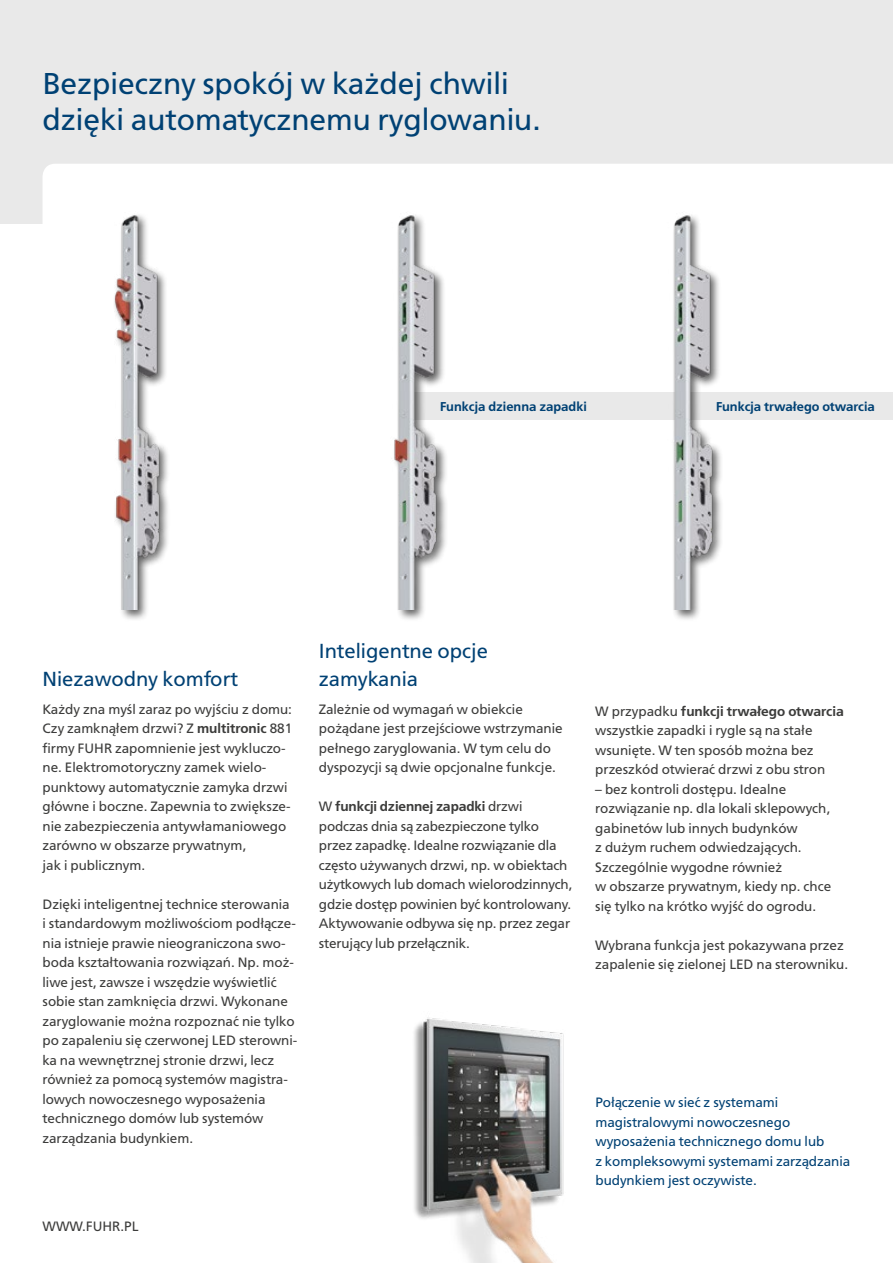
<style>
.page{position:relative;width:893px;height:1263px;background:#fff}
.page>*{position:absolute;margin:0;border:0;box-sizing:border-box;transform-origin:0 0}
.Headlines_keine_Silb{font:30px/36px "Free Set";color:#004174}
.Headlines_keine_Silb-2{font:20.25px/27.8px "Free Set";color:#004174}
.Standart_9_14_5{font:13.5px/19.5px "Free Set";color:#3c3c3b}
.Standart_9_14_5-2{font:13.5px/19.5px "Free Set";color:#004174}
.Standart_9_14_5-3{font:600 12.75px "Free Set";color:#004174}
.s1{font-weight:600}
</style>
<div class="page">
<img style="left:414px;top:1018px;width:150px;height:245px">
<div style="left:405px;top:392px;width:488px;height:28px;background:#e9e9e9"></div>
<div style="left:0;top:0;width:893px;height:223px;background:#e9e9e9"></div>
<div style="left:43px;top:164px;width:850px;height:59px;background:#fff"></div>
<div style="left:113px;top:213px;width:57px;height:408px;background:#000;opacity:.6"></div>
<img style="left:105px;top:202px;width:59px;height:407px">
<div style="left:393px;top:213px;width:55px;height:408px;background:#000;opacity:.6"></div>
<img style="left:382px;top:202px;width:58px;height:407px">
<div style="left:671px;top:213px;width:53px;height:408px;background:#000;opacity:.6"></div>
<img style="left:657px;top:202px;width:59px;height:407px">
<p class="Headlines_keine_Silb" style="left:43px;top:65px;width:500px">Bezpieczny spokój w każdej chwili dzięki automatycznemu ryglowaniu.</p>
<p class="Standart_9_14_5-3" style="left:440px;top:398px;width:148px">Funkcja dzienna zapadki</p>
<p class="Standart_9_14_5-3" style="left:716px;top:398px;width:160px">Funkcja trwałego otwarcia</p>
<p class="Headlines_keine_Silb-2" style="left:43px;top:664px;width:197px">Niezawodny komfort</p>
<p class="Standart_9_14_5" style="left:43px;top:699px;width:251px">Każdy zna myśl zaraz po wyjściu z domu:<br>Czy zamknąłem drzwi? Z <span class="s1">multitronic</span> 881 firmy FUHR zapomnienie jest wykluczo&shy;ne. Elektromotoryczny zamek wielo&shy;punktowy automatycznie zamyka drzwi główne i boczne. Zapewnia to zwiększe&shy;nie zabezpieczenia antywłamaniowego zarówno w obszarze prywatnym,<br>jak i publicznym.</p>
<p class="Standart_9_14_5" style="left:43px;top:894px;width:256px">Dzięki inteligentnej technice sterowania<br>i standardowym możliwościom podłącze&shy;nia istnieje prawie nieograniczona swo&shy;boda kształtowania rozwiązań. Np. moż&shy;liwe jest, zawsze i wszędzie wyświetlić sobie stan zamknięcia drzwi. Wykonane zaryglowanie można rozpoznać nie tylko po zapaleniu się czerwonej LED sterowni&shy;ka na wewnętrznej stronie drzwi, lecz również za pomocą systemów magistra&shy;lowych nowoczesnego wyposażenia technicznego domów lub systemów zarządzania budynkiem.</p>
<p class="Headlines_keine_Silb-2" style="left:319px;top:637px;width:171px">Inteligentne opcje zamykania</p>
<p class="Standart_9_14_5" style="left:319px;top:699px;width:245px">Zależnie od wymagań w obiekcie pożądane jest przejściowe wstrzymanie pełnego zaryglowania. W tym celu do dyspozycji są dwie opcjonalne funkcje.</p>
<p class="Standart_9_14_5" style="left:319px;top:797px;width:255px">W <span class="s1">funkcji dziennej zapadki</span> drzwi podczas dnia są zabezpieczone tylko przez zapadkę. Idealne rozwiązanie dla często używanych drzwi, np. w obiektach użytkowych lub domach wielorodzinnych, gdzie dostęp powinien być kontrolowany.<br>Aktywowanie odbywa się np. przez zegar sterujący lub przełącznik.</p>
<p class="Standart_9_14_5" style="left:43px;top:1216px;width:97px">WWW.FUHR.PL</p>
<p class="Standart_9_14_5" style="left:595px;top:701px;width:250px">W przypadku <span class="s1">funkcji trwałego otwarcia </span>wszystkie zapadki i rygle są na stałe wsunięte. W ten sposób można bez przeszkód otwierać drzwi z obu stron</p>
<p class="Standart_9_14_5" style="left:595px;top:779px;width:237px">– bez kontroli dostępu. Idealne rozwiązanie np. dla lokali sklepowych, gabinetów lub innych budynków<br>z dużym ruchem odwiedzających.<br>Szczególnie wygodne również<br>w obszarze prywatnym, kiedy np. chce się tylko na krótko wyjść do ogrodu.</p>
<p class="Standart_9_14_5" style="left:595px;top:935px;width:254px">Wybrana funkcja jest pokazywana przez zapalenie się zielonej LED na sterowniku.</p>
<p class="Standart_9_14_5-2" style="left:595px;top:1093px;width:256px">Połączenie w sieć z systemami magistralowymi nowoczesnego wyposażenia technicznego domu lub<br>z kompleksowymi systemami zarządzania budynkiem jest oczywiste.</p>
</div>
